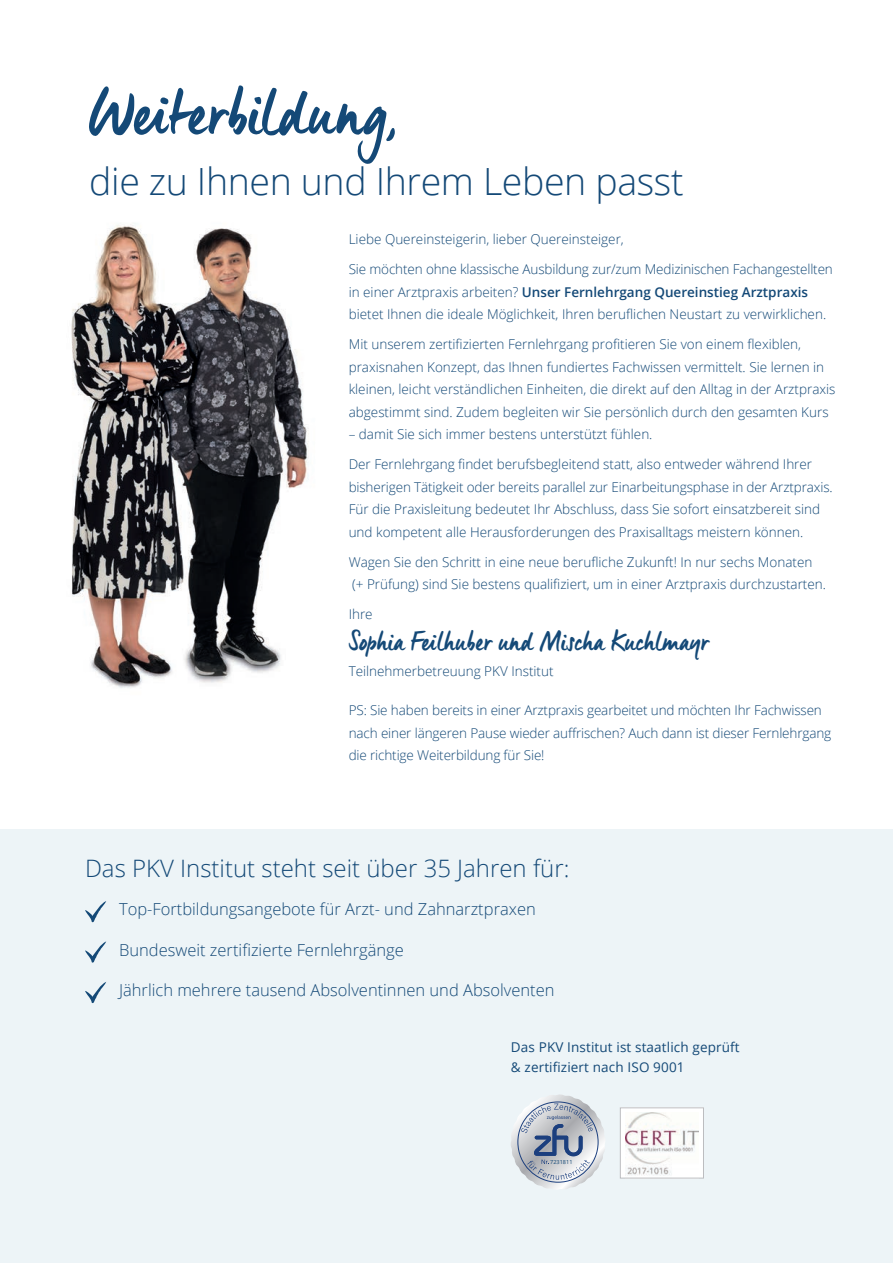
<style>
.page{position:relative;width:893px;height:1263px;background:#fff}
.page>*{position:absolute;margin:0;border:0;box-sizing:border-box;transform-origin:0 0}
._002a_seitenhead-scriptpart{font:64.5px "Manus Smooth";letter-spacing:.015em;color:#144977}
._002_seitenhead_open-part{font:300 37.5px "Open Sans";letter-spacing:-.01em;color:#144977}
._006_zitat{font:27px "Manus Smooth";letter-spacing:.01em;color:#144977}
._001_fliesstext{font:300 24px "Open Sans";color:#144977}
._001a_fliesstext_grösser_S2{font:300 16.5px "Open Sans";color:#144977}
._001_fliesstext-2{font:300 13.5px/22.5px "Open Sans";color:#144977}
._003_intextheadline_Kopie{font:13.5px/20.2px "Open Sans";letter-spacing:.01em;color:#144977}
.t1{font:5.55px "Open Sans";color:#144977}
.s1{font-weight:600}
</style>
<div class="page">
<svg style="left:510px;top:1094px;width:96px;height:96px;background:#c1c8d1"></svg>
<img style="left:626px;top:1112px;width:72px;height:64px">
<div style="left:620px;top:1108px;width:84px;height:70px;border:1px solid #bcbdc0"></div>
<svg style="left:85px;top:901px;width:21px;height:23px"></svg>
<svg style="left:85px;top:941px;width:21px;height:23px"></svg>
<svg style="left:85px;top:982px;width:21px;height:23px"></svg>
<img style="left:71px;top:223px;width:238px;height:465px">
<p class="_002a_seitenhead-scriptpart" style="left:89px;top:73px;width:308px">Weiterbildung,</p>
<p class="_002_seitenhead_open-part" style="left:89px;top:155px;width:596px">die zu Ihnen und Ihrem Leben passt</p>
<p class="_001_fliesstext-2" style="left:349px;top:228px;width:277px">Liebe Quereinsteigerin, lieber Quereinsteiger,</p>
<p class="_001_fliesstext-2" style="left:349px;top:258px;width:486px">Sie möchten ohne klassische Ausbildung zur/zum Medizinischen Fachangestellten in einer Arztpraxis arbeiten? <span class="s1">Unser Fernlehrgang Quereinstieg Arztpraxis </span>bietet Ihnen die ideale Möglichkeit, Ihren beruflichen Neustart zu verwirklichen.</p>
<p class="_001_fliesstext-2" style="left:349px;top:333px;width:488px">Mit unserem zertifizierten Fernlehrgang profitieren Sie von einem flexiblen, praxisnahen Konzept, das Ihnen fundiertes Fachwissen vermittelt. Sie lernen in kleinen, leicht verständlichen Einheiten, die direkt auf den Alltag in der Arztpraxis abgestimmt sind. Zudem begleiten wir Sie persönlich durch den gesamten Kurs</p>
<p class="_001_fliesstext-2" style="left:349px;top:423px;width:305px">– damit Sie sich immer bestens unterstützt fühlen.</p>
<p class="_001_fliesstext-2" style="left:349px;top:453px;width:485px">Der Fernlehrgang findet berufsbegleitend statt, also entweder während Ihrer bisherigen Tätigkeit oder bereits parallel zur Einarbeitungsphase in der Arztpraxis.<br>Für die Praxisleitung bedeutet Ihr Abschluss, dass Sie sofort einsatzbereit sind und kompetent alle Herausforderungen des Praxisalltags meistern können.</p>
<p class="_001_fliesstext-2" style="left:349px;top:550px;width:479px">Wagen Sie den Schritt in eine neue berufliche Zukunft! In nur sechs Monaten (+ Prüfung) sind Sie bestens qualifiziert, um in einer Arztpraxis durchzustarten.</p>
<p class="_001_fliesstext-2" style="left:349px;top:603px;width:26px">Ihre</p>
<p class="_006_zitat" style="left:349px;top:624px;width:361px">Sophia Feilhuber und Mischa Kuchlmayr</p>
<p class="_001_fliesstext-2" style="left:349px;top:659px;width:206px">Teilnehmerbetreuung PKV Institut</p>
<p class="_001_fliesstext-2" style="left:349px;top:699px;width:484px">PS: Sie haben bereits in einer Arztpraxis gearbeitet und möchten Ihr Fachwissen nach einer längeren Pause wieder auffrischen? Auch dann ist dieser Fernlehrgang die richtige Weiterbildung für Sie!</p>
<p class="_001_fliesstext" style="left:85px;top:852px;width:486px">Das PKV Institut steht seit über 35 Jahren für:</p>
<p class="_001a_fliesstext_grösser_S2" style="left:119px;top:898px;width:418px">Top-Fortbildungsangebote für Arzt- und Zahnarztpraxen</p>
<p class="_001a_fliesstext_grösser_S2" style="left:119px;top:938px;width:286px">Bundesweit zertifizierte Fernlehrgänge</p>
<p class="_001a_fliesstext_grösser_S2" style="left:119px;top:979px;width:437px">Jährlich mehrere tausend Absolventinnen und Absolventen</p>
<p class="_003_intextheadline_Kopie" style="left:511px;top:1037px;width:230px">Das PKV Institut ist staatlich geprüft &amp; zertifiziert nach ISO 9001</p>
<p class="t1" style="left:550px;top:1158px;width:24px">7231811</p>
</div>
